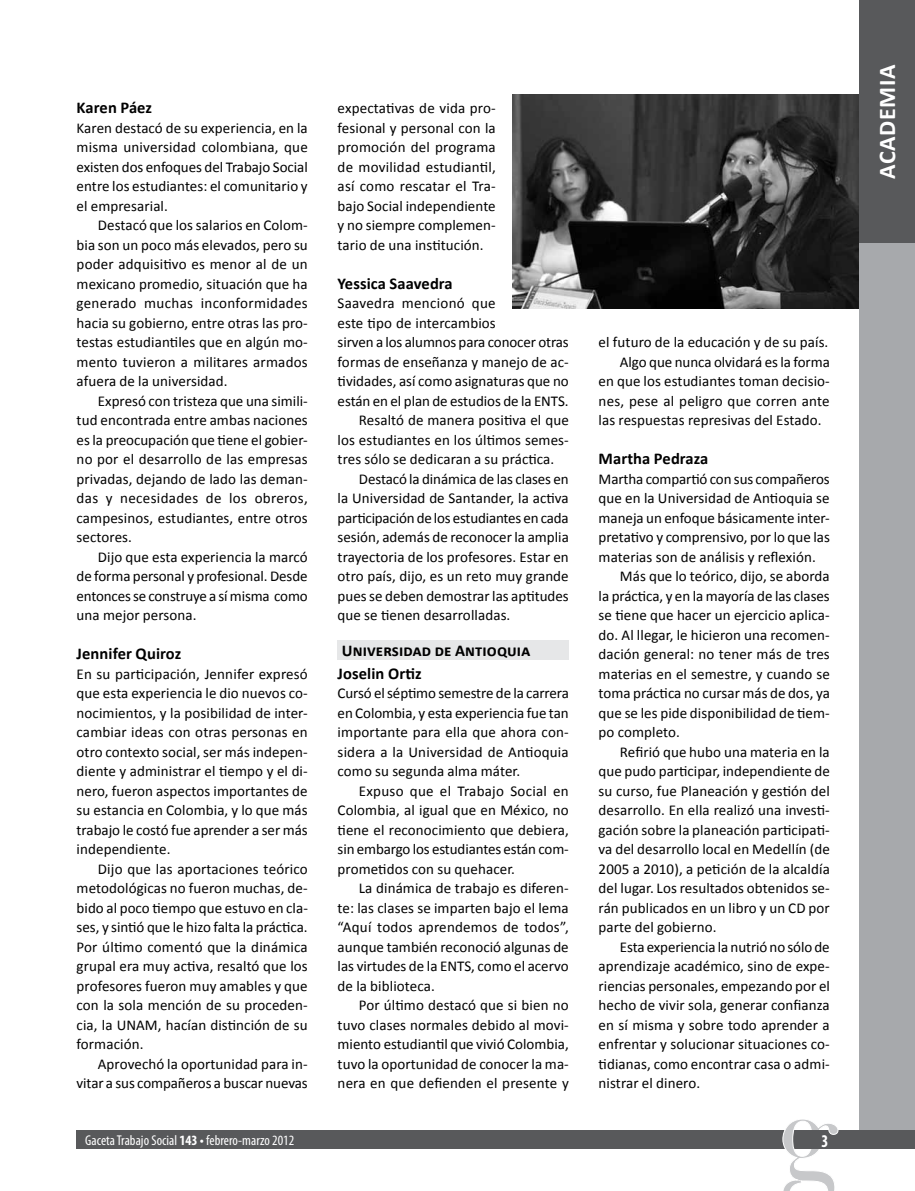
<style>
.page{position:relative;width:915px;height:1191px;background:#fff}
.page>*{position:absolute;margin:0;border:0;box-sizing:border-box;transform-origin:0 0}
.t1{font:700 24px "Calibri";color:#fff}
.t2{font:700 condensed 18px "Myriad Pro";color:#fff}
.t3{font:700 16.5px/22.5px "Calibri";letter-spacing:.005em;color:#000}
.t4{font:15px/19.5px "Calibri";letter-spacing:.005em;color:#000;text-align:justify}
.t5{font:15px "Calibri";letter-spacing:-.015em;color:#000}
.t6{font:condensed 14.25px "Myriad Pro";letter-spacing:.005em;color:#fff}
.s1{font-weight:700}
</style>
<div class="page">
<div style="left:337px;top:640px;width:231px;height:19px;background:#e6e7e8"></div>
<img style="left:512px;top:94px;width:347px;height:214px">
<div style="left:859px;top:0;width:55px;height:259px;background:#58595b"></div>
<div style="left:859px;top:243px;width:55px;height:894px;background:#a7a9ac"></div>
<div style="left:77px;top:1130px;width:837px;height:18px;background:#58595b"></div>
<svg style="left:781px;top:1119px;width:57px;height:72px"></svg>
<div style="left:797px;top:1130px;width:26px;height:18px;background:#58595b"></div>
<p class="t3" style="left:77px;top:96px;width:77px">Karen Páez</p>
<p class="t4" style="left:77px;top:118px;width:233px">Karen destacó de su experiencia, en la misma universidad colombiana, que existen dos enfoques del Trabajo Social entre los estudiantes: el comunitario y el empresarial.</p>
<p class="t4" style="left:77px;top:215px;width:233px;text-indent:21px">Destacó que los salarios en Colom&shy;bia son un poco más elevados, pero su poder adquisitivo es menor al de un mexicano promedio, situación que ha generado muchas inconformidades hacia su gobierno, entre otras las pro&shy;testas estudiantiles que en algún mo&shy;mento tuvieron a militares armados afuera de la universidad.</p>
<p class="t4" style="left:77px;top:391px;width:233px;text-indent:21px">Expresó con tristeza que una simili&shy;tud encontrada entre ambas naciones es la preocupación que tiene el gobier&shy;no por el desarrollo de las empresas privadas, dejando de lado las deman&shy;das y necesidades de los obreros, campesinos, estudiantes, entre otros sectores.</p>
<p class="t4" style="left:77px;top:547px;width:232px;text-indent:21px">Dijo que esta experiencia la marcó de forma personal y profesional. Desde entonces se construye a sí misma como una mejor persona.</p>
<p class="t3" style="left:77px;top:642px;width:106px">Jennifer Quiroz</p>
<p class="t4" style="left:77px;top:664px;width:233px">En su participación, Jennifer expresó que esta experiencia le dio nuevos co&shy;nocimientos, y la posibilidad de inter&shy;cambiar ideas con otras personas en otro contexto social, ser más indepen&shy;diente y administrar el tiempo y el di&shy;nero, fueron aspectos importantes de su estancia en Colombia, y lo que más trabajo le costó fue aprender a ser más independiente.</p>
<p class="t4" style="left:77px;top:859px;width:233px;text-indent:21px">Dijo que las aportaciones teórico metodológicas no fueron muchas, de&shy;bido al poco tiempo que estuvo en cla&shy;ses, y sintió que le hizo falta la práctica.<br>Por último comentó que la dinámica grupal era muy activa, resaltó que los profesores fueron muy amables y que con la sola mención de su proceden&shy;cia, la UNAM, hacían distinción de su formación.</p>
<p class="t4" style="left:77px;top:1054px;width:232px;text-align:right">Aprovechó la oportunidad para in&shy;vitar a sus compañeros a buscar nuevas</p>
<p class="t4" style="left:337px;top:98px;width:160px">expectativas de vida pro&shy;fesional y personal con la promoción del programa de movilidad estudiantil, así como rescatar el Tra&shy;bajo Social independiente y no siempre complemen&shy;tario de una institución.</p>
<p class="t3" style="left:337px;top:272px;width:117px">Yessica Saavedra</p>
<p class="t4" style="left:337px;top:293px;width:160px">Saavedra mencionó que</p>
<p class="t4" style="left:337px;top:313px;width:160px">este tipo de intercambios</p>
<p class="t4" style="left:337px;top:332px;width:232px">sirven a los alumnos para conocer otras</p>
<p class="t4" style="left:337px;top:352px;width:232px">formas de enseñanza y manejo de ac-</p>
<p class="t4" style="left:337px;top:371px;width:233px">tividades, así como asignaturas que no</p>
<p class="t4" style="left:337px;top:391px;width:232px">están en el plan de estudios de la ENTS.</p>
<p class="t4" style="left:359px;top:410px;width:211px">Resaltó de manera positiva el que</p>
<p class="t4" style="left:337px;top:430px;width:232px">los estudiantes en los últimos semes-</p>
<p class="t4" style="left:337px;top:449px;width:218px">tres sólo se dedicaran a su práctica.</p>
<p class="t4" style="left:359px;top:469px;width:211px">Destacó la dinámica de las clases en</p>
<p class="t4" style="left:337px;top:488px;width:232px">la Universidad de Santander, la activa</p>
<p class="t5" style="left:337px;top:508px;width:232px">participación de los estudiantes en cada</p>
<p class="t4" style="left:337px;top:527px;width:233px">sesión, además de reconocer la amplia</p>
<p class="t4" style="left:337px;top:547px;width:232px">trayectoria de los profesores. Estar en</p>
<p class="t4" style="left:337px;top:566px;width:232px">otro país, dijo, es un reto muy grande</p>
<p class="t4" style="left:337px;top:586px;width:233px">pues se deben demostrar las aptitudes</p>
<p class="t4" style="left:337px;top:605px;width:174px">que se tienen desarrolladas.</p>
<p class="t3" style="left:337px;top:639px;width:194px">Universidad de Antioquia<br>Joselin Ortiz</p>
<p class="t4" style="left:337px;top:683px;width:233px">Cursó el séptimo semestre de la carrera en Colombia, y esta experiencia fue tan importante para ella que ahora con&shy;sidera a la Universidad de Antioquia como su segunda alma máter.</p>
<p class="t4" style="left:337px;top:781px;width:233px;text-indent:21px">Expuso que el Trabajo Social en Colombia, al igual que en México, no tiene el reconocimiento que debiera, sin embargo los estudiantes están com&shy;prometidos con su quehacer.</p>
<p class="t4" style="left:337px;top:878px;width:233px;text-indent:21px">La dinámica de trabajo es diferen&shy;te: las clases se imparten bajo el lema “Aquí todos aprendemos de todos”, aunque también reconoció algunas de las virtudes de la ENTS, como el acervo de la biblioteca.</p>
<p class="t4" style="left:337px;top:995px;width:233px;text-indent:21px">Por último destacó que si bien no tuvo clases normales debido al movi&shy;miento estudiantil que vivió Colombia, tuvo la oportunidad de conocer la ma&shy;nera en que defienden el presente y</p>
<p class="t4" style="left:598px;top:332px;width:231px">el futuro de la educación y de su país.</p>
<p class="t4" style="left:619px;top:352px;width:211px">Algo que nunca olvidará es la forma</p>
<p class="t4" style="left:598px;top:371px;width:232px">en que los estudiantes toman decisio-</p>
<p class="t4" style="left:598px;top:391px;width:232px">nes, pese al peligro que corren ante</p>
<p class="t4" style="left:598px;top:410px;width:224px">las respuestas represivas del Estado.</p>
<p class="t3" style="left:598px;top:447px;width:111px">Martha Pedraza</p>
<p class="t4" style="left:598px;top:469px;width:232px">Martha compartió con sus compañeros</p>
<p class="t4" style="left:598px;top:488px;width:232px">que en la Universidad de Antioquia se</p>
<p class="t4" style="left:598px;top:508px;width:233px">maneja un enfoque básicamente inter-</p>
<p class="t4" style="left:598px;top:527px;width:233px">pretativo y comprensivo, por lo que las</p>
<p class="t4" style="left:598px;top:547px;width:218px">materias son de análisis y reflexión.</p>
<p class="t4" style="left:619px;top:566px;width:211px">Más que lo teórico, dijo, se aborda</p>
<p class="t4" style="left:598px;top:586px;width:232px">la práctica, y en la mayoría de las clases</p>
<p class="t4" style="left:598px;top:605px;width:232px">se tiene que hacer un ejercicio aplica-</p>
<p class="t4" style="left:598px;top:625px;width:232px">do. Al llegar, le hicieron una recomen-</p>
<p class="t4" style="left:598px;top:644px;width:232px">dación general: no tener más de tres</p>
<p class="t4" style="left:598px;top:664px;width:232px">materias en el semestre, y cuando se</p>
<p class="t4" style="left:598px;top:683px;width:233px">toma práctica no cursar más de dos, ya</p>
<p class="t4" style="left:598px;top:703px;width:233px">que se les pide disponibilidad de tiem-</p>
<p class="t4" style="left:598px;top:722px;width:83px">po completo.</p>
<p class="t4" style="left:619px;top:742px;width:211px">Refirió que hubo una materia en la</p>
<p class="t4" style="left:598px;top:761px;width:233px">que pudo participar, independiente de</p>
<p class="t4" style="left:598px;top:781px;width:232px">su curso, fue Planeación y gestión del</p>
<p class="t4" style="left:598px;top:800px;width:232px">desarrollo. En ella realizó una investi-</p>
<p class="t4" style="left:598px;top:820px;width:232px">gación sobre la planeación participati-</p>
<p class="t4" style="left:598px;top:839px;width:232px">va del desarrollo local en Medellín (de</p>
<p class="t4" style="left:598px;top:859px;width:233px">2005 a 2010), a petición de la alcaldía</p>
<p class="t4" style="left:598px;top:878px;width:233px">del lugar. Los resultados obtenidos se-</p>
<p class="t4" style="left:598px;top:898px;width:232px">rán publicados en un libro y un CD por</p>
<p class="t4" style="left:598px;top:917px;width:119px">parte del gobierno.</p>
<p class="t4" style="left:619px;top:937px;width:211px">Esta experiencia la nutrió no sólo de</p>
<p class="t4" style="left:598px;top:956px;width:233px">aprendizaje académico, sino de expe-</p>
<p class="t4" style="left:598px;top:976px;width:233px">riencias personales, empezando por el</p>
<p class="t4" style="left:598px;top:995px;width:232px">hecho de vivir sola, generar confianza</p>
<p class="t4" style="left:598px;top:1015px;width:232px">en sí misma y sobre todo aprender a</p>
<p class="t4" style="left:598px;top:1034px;width:232px">enfrentar y solucionar situaciones co-</p>
<p class="t4" style="left:598px;top:1054px;width:232px">tidianas, como encontrar casa o admi-</p>
<p class="t4" style="left:598px;top:1073px;width:103px">nistrar el dinero.</p>
<p class="t6" style="left:85px;top:1131px;width:221px">Gaceta Trabajo S cial<span class="s1">143 •137 •</span>enero-febrero 2011</p>
<p class="t6" style="left:98px;top:1131px;width:94px">Gaceta Trabajo Social</p>
<p class="t6" style="left:206px;top:1131px;width:90px">febrero-marzo 2012</p>
<p class="t2" style="left:820px;top:1129px;width:9px">3</p>
<h1 class="t1" style="left:871px;top:179px;width:116px;rotate:-90deg">ACADEMIA</h1>
</div>
